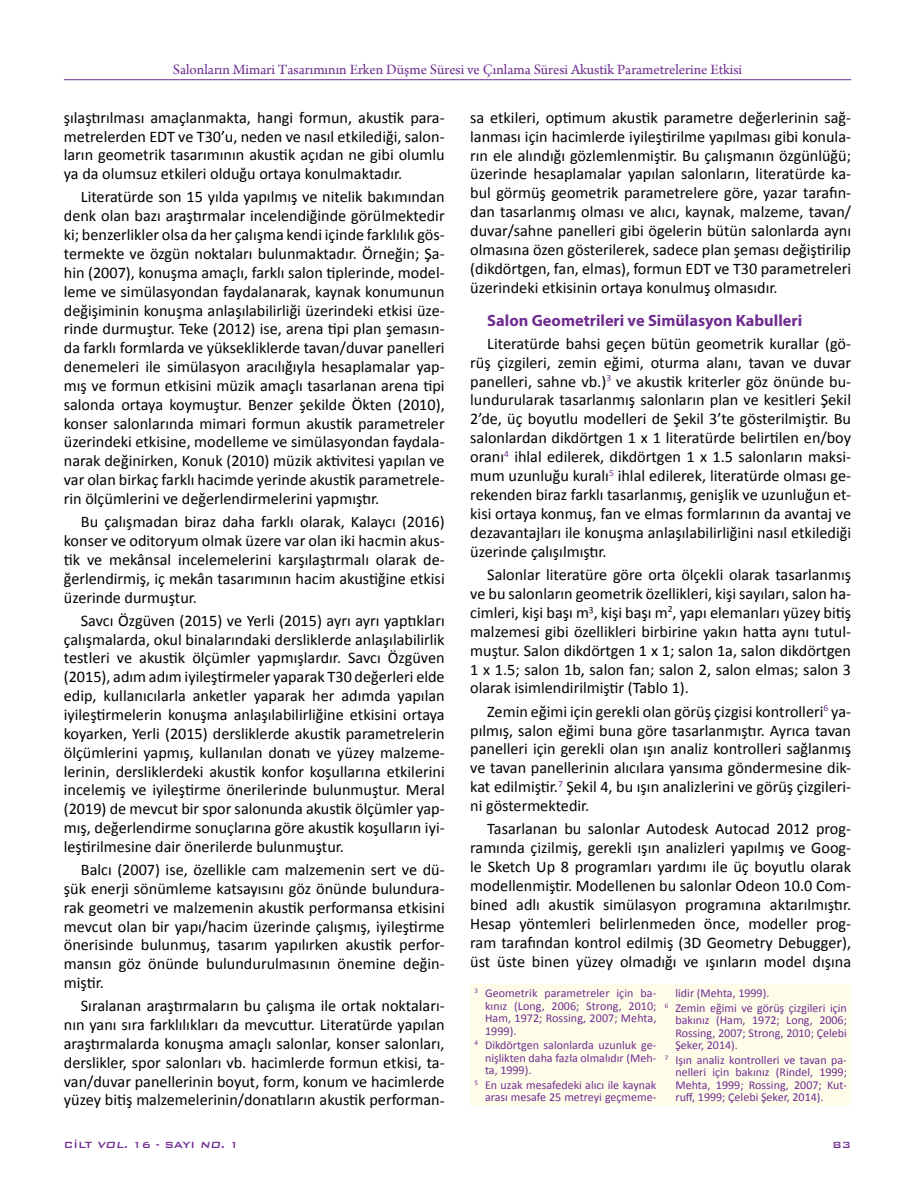
<style>
.page{position:relative;width:915px;height:1191px;background:#fff}
.page>*{position:absolute;margin:0;border:0;box-sizing:border-box;transform-origin:0 0}
.t1{font:700 16.35px "Myriad Pro";color:#6f2c91}
.t2{font:16.2px/18.9px "Calibri";color:#000;text-align:justify}
.t3{font:15px "Arno Pro";color:#6f2c91}
.t4{font:12px/12.5px "Calibri";color:#6f2c91;text-align:justify}
.t5{font:500 12px "Bank Gothic BT";color:#6f2c91}
.s1{font-style:italic}
</style>
<div class="page">
<hr style="left:64px;top:79px;width:786px;height:1px;background:#6f2c91">
<div style="left:470px;top:984px;width:190px;height:121px;background:#fffde9"></div>
<div style="left:660px;top:984px;width:190px;height:121px;background:#fffde9"></div>
<p class="t3" style="left:173px;top:61px;width:570px">Salonların Mimari Tasarımının Erken Düşme Süresi ve Çınlama Süresi Akustik Parametrelerine Etkisi</p>
<p class="t2" style="left:64px;top:107px;width:382px">şılaştırılması amaçlanmakta, hangi formun, akustik para&shy;metrelerden EDT ve T30’u, neden ve nasıl etkilediği, salon&shy;ların geometrik tasarımının akustik açıdan ne gibi olumlu ya da olumsuz etkileri olduğu ortaya konulmaktadır.</p>
<p class="t2" style="left:64px;top:187px;width:382px;text-indent:17px">Literatürde son 15 yılda yapılmış ve nitelik bakımından denk olan bazı araştırmalar incelendiğinde görülmektedir ki; benzerlikler olsa da her çalışma kendi içinde farklılık gös&shy;termekte ve özgün noktaları bulunmaktadır. Örneğin; Şa&shy;hin (2007), konuşma amaçlı, farklı salon tiplerinde, model&shy;leme ve simülasyondan faydalanarak, kaynak konumunun değişiminin konuşma anlaşılabilirliği üzerindeki etkisi üze&shy;rinde durmuştur. Teke (2012) ise, arena tipi plan şemasın&shy;da farklı formlarda ve yüksekliklerde tavan/duvar panelleri denemeleri ile simülasyon aracılığıyla hesaplamalar yap&shy;mış ve formun etkisini müzik amaçlı tasarlanan arena tipi salonda ortaya koymuştur. Benzer şekilde Ökten (2010), konser salonlarında mimari formun akustik parametreler üzerindeki etkisine, modelleme ve simülasyondan faydala&shy;narak değinirken, Konuk (2010) müzik aktivitesi yapılan ve var olan birkaç farklı hacimde yerinde akustik parametrele&shy;rin ölçümlerini ve değerlendirmelerini yapmıştır.</p>
<p class="t2" style="left:64px;top:511px;width:382px;text-indent:17px">Bu çalışmadan biraz daha farklı olarak, Kalaycı (2016) konser ve oditoryum olmak üzere var olan iki hacmin akus&shy;tik ve mekânsal incelemelerini karşılaştırmalı olarak de&shy;ğerlendirmiş, iç mekân tasarımının hacim akustiğine etkisi üzerinde durmuştur.</p>
<p class="t2" style="left:64px;top:610px;width:382px;text-indent:17px">Savcı Özgüven (2015) ve Yerli (2015) ayrı ayrı yaptıkları çalışmalarda, okul binalarındaki dersliklerde anlaşılabilirlik testleri ve akustik ölçümler yapmışlardır. Savcı Özgüven (2015), adım adım iyileştirmeler yaparak T30 değerleri elde edip, kullanıcılarla anketler yaparak her adımda yapılan iyileştirmelerin konuşma anlaşılabilirliğine etkisini ortaya koyarken, Yerli (2015) dersliklerde akustik parametrelerin ölçümlerini yapmış, kullanılan donatı ve yüzey malzeme&shy;lerinin, dersliklerdeki akustik konfor koşullarına etkilerini incelemiş ve iyileştirme önerilerinde bulunmuştur. Meral (2019) de mevcut bir spor salonunda akustik ölçümler yap&shy;mış, değerlendirme sonuçlarına göre akustik koşulların iyi&shy;leştirilmesine dair önerilerde bulunmuştur.</p>
<p class="t2" style="left:64px;top:859px;width:382px;text-indent:17px">Balcı (2007) ise, özellikle cam malzemenin sert ve dü&shy;şük enerji sönümleme katsayısını göz önünde bulundura&shy;rak geometri ve malzemenin akustik performansa etkisini mevcut olan bir yapı/hacim üzerinde çalışmış, iyileştirme önerisinde bulunmuş, tasarım yapılırken akustik perfor&shy;mansın göz önünde bulundurulmasının önemine değin&shy;miştir.</p>
<p class="t2" style="left:64px;top:995px;width:382px;text-indent:17px">Sıralanan araştırmaların bu çalışma ile ortak noktaları&shy;nın yanı sıra farklılıkları da mevcuttur. Literatürde yapılan araştırmalarda konuşma amaçlı salonlar, konser salonları, derslikler, spor salonları vb. hacimlerde formun etkisi, ta&shy;van/duvar panellerinin boyut, form, konum ve hacimlerde yüzey bitiş malzemelerinin/donatıların akustik performan-</p>
<p class="t2" style="left:470px;top:107px;width:382px">sa etkileri, optimum akustik parametre değerlerinin sağ&shy;lanması için hacimlerde iyileştirilme yapılması gibi konula&shy;rın ele alındığı gözlemlenmiştir. Bu çalışmanın özgünlüğü; üzerinde hesaplamalar yapılan salonların, literatürde ka&shy;bul görmüş geometrik parametrelere göre, yazar tarafın&shy;dan tasarlanmış olması ve alıcı, kaynak, malzeme, tavan/ duvar/sahne panelleri gibi ögelerin bütün salonlarda aynı olmasına özen gösterilerek, sadece plan şeması değiştirilip (dikdörtgen, fan, elmas), formun EDT ve T30 parametreleri üzerindeki etkisinin ortaya konulmuş olmasıdır.</p>
<p class="t1" style="left:487px;top:309px;width:316px">Salon Geometrileri ve Simülasyon Kabulleri</p>
<p class="t2" style="left:470px;top:333px;width:382px;text-indent:17px">Literatürde bahsi geçen bütün geometrik kurallar (gö&shy;rüş çizgileri, zemin eğimi, oturma alanı, tavan ve duvar panelleri, sahne vb.)<sup>3</sup> ve akustik kriterler göz önünde bu&shy;lundurularak tasarlanmış salonların plan ve kesitleri Şekil 2’de, üç boyutlu modelleri de Şekil 3’te gösterilmiştir. Bu salonlardan dikdörtgen 1 x 1 literatürde belirtilen en/boy oranı<sup>4</sup> ihlal edilerek, dikdörtgen 1 x 1.5 salonların maksi&shy;mum uzunluğu kuralı<sup>5</sup> ihlal edilerek, literatürde olması ge&shy;rekenden biraz farklı tasarlanmış, genişlik ve uzunluğun et&shy;kisi ortaya konmuş, fan ve elmas formlarının da avantaj ve dezavantajları ile konuşma anlaşılabilirliğini nasıl etkilediği üzerinde çalışılmıştır.</p>
<p class="t2" style="left:470px;top:564px;width:382px;text-indent:17px">Salonlar literatüre göre orta ölçekli olarak tasarlanmış ve bu salonların geometrik özellikleri, kişi sayıları, salon ha&shy;cimleri, kişi başı m<sup>3</sup>, kişi başı m<sup>2</sup>, yapı elemanları yüzey bitiş malzemesi gibi özellikleri birbirine yakın hatta aynı tutul&shy;muştur. Salon dikdörtgen 1 x 1; salon 1a, salon dikdörtgen 1 x 1.5; salon 1b, salon fan; salon 2, salon elmas; salon 3 olarak isimlendirilmiştir (Tablo 1).</p>
<p class="t2" style="left:470px;top:701px;width:382px;text-indent:17px">Zemin eğimi için gerekli olan görüş çizgisi kontrolleri<sup>6</sup> ya&shy;pılmış, salon eğimi buna göre tasarlanmıştır. Ayrıca tavan panelleri için gerekli olan ışın analiz kontrolleri sağlanmış ve tavan panellerinin alıcılara yansıma göndermesine dik&shy;kat edilmiştir.<sup>7</sup> Şekil 4, bu ışın analizlerini ve görüş çizgileri&shy;ni göstermektedir.</p>
<p class="t2" style="left:470px;top:819px;width:382px;text-indent:17px">Tasarlanan bu salonlar Autodesk Autocad 2012 prog&shy;ramında çizilmiş, gerekli ışın analizleri yapılmış ve Goog&shy;le Sketch Up 8 programları yardımı ile üç boyutlu olarak modellenmiştir. Modellenen bu salonlar Odeon 10.0 Com&shy;bined adlı akustik simülasyon programına aktarılmıştır.<br>Hesap yöntemleri belirlenmeden önce, modeller prog&shy;ram tarafından kontrol edilmiş (3D Geometry Debugger), üst üste binen yüzey olmadığı ve ışınların model dışına</p>
<p class="t4" style="left:485px;top:986px;width:173px;text-indent:-10px"><sup>3</sup> Geometrik parametreler için ba&shy;kınız (Long, 2006; Strong, 2010; Ham, 1972; Rossing, 2007; Mehta, 1999).</p>
<p class="t4" style="left:485px;top:1038px;width:173px;text-indent:-11px"><sup>4</sup> Dikdörtgen salonlarda uzunluk ge&shy;nişlikten daha fazla olmalıdır (Meh&shy;ta, 1999).</p>
<p class="t4" style="left:474px;top:1078px;width:183px;text-align:right"><sup>5</sup> En uzak mesafedeki alıcı ile kaynak arası mesafe 25 metreyi geçmeme-</p>
<p class="t4" style="left:664px;top:985px;width:183px;line-height:14.5px;text-indent:10px">lidir (Mehta, 1999).<br><sup>6</sup> Zemin eğimi ve görüş çizgileri için</p>
<p class="t4" style="left:675px;top:1013px;width:173px">bakınız (Ham, 1972; Long, 2006; Rossing, 2007; Strong, 2010; Çelebi Şeker, 2014).</p>
<p class="t4" style="left:675px;top:1053px;width:173px;text-indent:-11px"><sup>7</sup> Işın analiz kontrolleri ve tavan pa&shy;nelleri için bakınız (Rindel, 1999; Mehta, 1999; Rossing, 2007; Kut&shy;ruff, 1999; Çelebi Şeker, 2014).</p>
<p class="t5" style="left:64px;top:1138px;width:176px">CİLT <span class="s1">VOL.</span> 16 - SAYI <span class="s1">NO.</span> 1</p>
<p class="t5" style="left:832px;top:1138px;width:20px">83</p>
</div>
